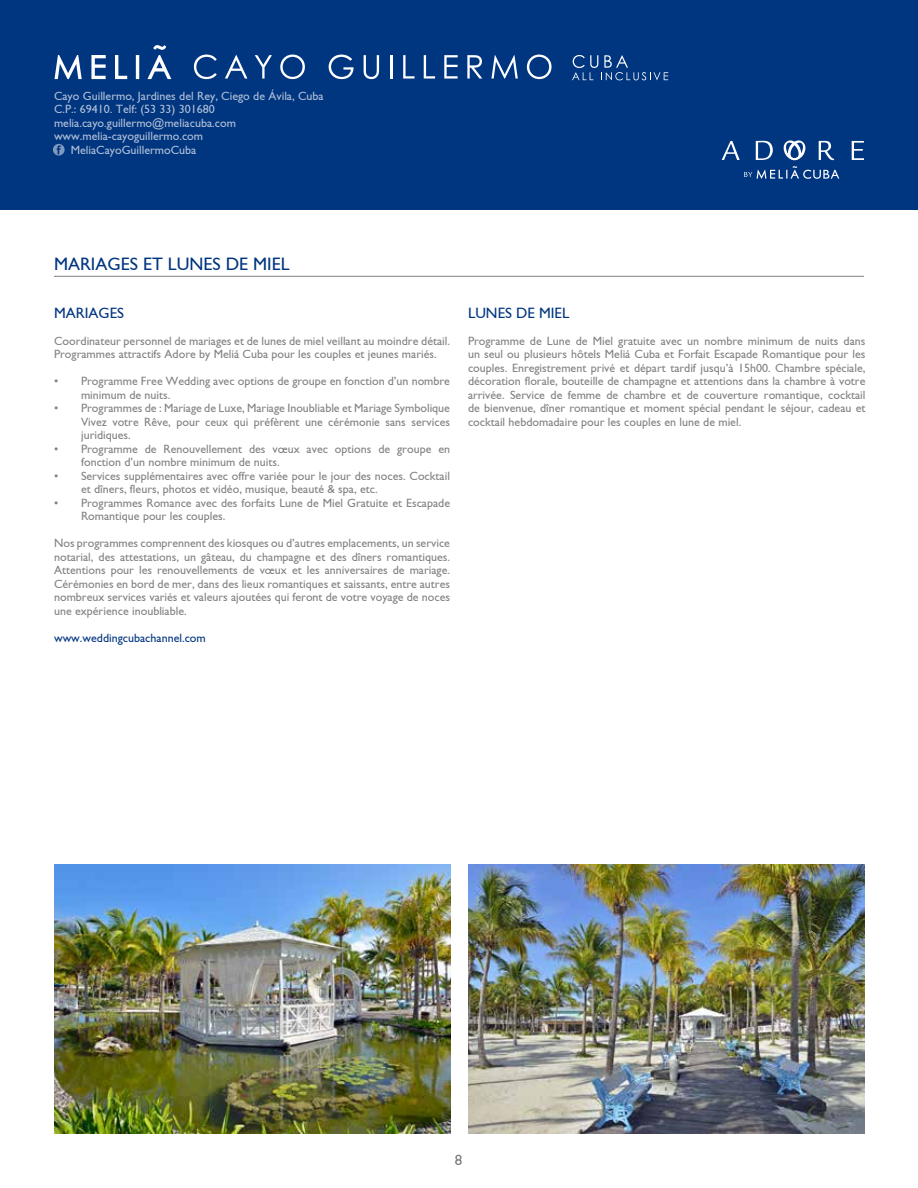
<style>
.page{position:relative;width:918px;height:1188px;background:#fff}
.page>*{position:absolute;margin:0;border:0;box-sizing:border-box;transform-origin:0 0}
.t1{font:18px "Gill Sans";color:#003580}
.t2{font:15px "Gill Sans";color:#003580}
.t3{font:15px "Gill Sans";color:#767b7d}
.t4{font:12px/13.5px "Gill Sans";color:#808183}
.t5{font:12px "Gill Sans";color:#fff}
.t6{font:12px "Gill Sans";color:#003580}
</style>
<div class="page">
<div style="left:0;top:0;width:918px;height:210px;background:#003580"></div>
<svg style="left:194px;top:55px;width:23px;height:24px"></svg>
<svg style="left:225px;top:55px;width:22px;height:24px"></svg>
<svg style="left:255px;top:55px;width:17px;height:24px"></svg>
<svg style="left:280px;top:55px;width:25px;height:24px"></svg>
<svg style="left:329px;top:55px;width:25px;height:24px"></svg>
<svg style="left:364px;top:55px;width:15px;height:24px"></svg>
<hr style="left:390px;top:55px;width:2px;height:24px;background:#fff">
<svg style="left:403px;top:55px;width:12px;height:24px"></svg>
<svg style="left:424px;top:55px;width:11px;height:24px"></svg>
<svg style="left:444px;top:55px;width:14px;height:24px"></svg>
<svg style="left:467px;top:55px;width:15px;height:24px"></svg>
<svg style="left:491px;top:55px;width:27px;height:24px"></svg>
<svg style="left:527px;top:55px;width:25px;height:24px"></svg>
<svg style="left:55px;top:45px;width:116px;height:34px"></svg>
<svg style="left:572px;top:55px;width:96px;height:25px"></svg>
<svg style="left:53px;top:144px;width:12px;height:12px"></svg>
<img style="left:54px;top:865px;width:396px;height:269px">
<img style="left:468px;top:865px;width:396px;height:269px">
<hr style="left:54px;top:276px;width:810px;height:1px;background:#000">
<svg style="left:852px;top:141px;width:12px;height:19px"></svg>
<svg style="left:722px;top:140px;width:117px;height:39px"></svg>
<p class="t5" style="left:54px;top:89px;width:271px">Cayo Guillermo, Jardines del Rey, Ciego de Ávila, Cuba</p>
<p class="t5" style="left:54px;top:102px;width:162px">C.P.: 69410. Telf: (53 33) 301680</p>
<p class="t5" style="left:54px;top:116px;width:183px">melia.cayo.guillermo@meliacuba.com</p>
<p class="t5" style="left:54px;top:129px;width:151px">www.melia-cayoguillermo.com</p>
<p class="t5" style="left:71px;top:143px;width:127px">MeliaCayoGuillermoCuba</p>
<h1 class="t1" style="left:54px;top:254px;width:237px">MARIAGES ET LUNES DE MIEL</h1>
<p class="t2" style="left:54px;top:304px;width:72px">MARIAGES</p>
<p class="t4" style="left:54px;top:334px;width:398px">Coordinateur personnel de mariages et de lunes de miel veillant au moindre détail.<br>Programmes attractifs Adore by Meliá Cuba pour les couples et jeunes mariés.</p>
<p class="t4" style="left:81px;top:374px;width:371px;text-indent:-27px">• Programme Free Wedding avec options de groupe en fonction d’un nombre minimum de nuits.</p>
<p class="t4" style="left:81px;top:401px;width:370px;text-align:justify;text-indent:-27px">• Programmes de : Mariage de Luxe, Mariage Inoubliable et Mariage Symbolique Vivez votre Rêve, pour ceux qui préfèrent une cérémonie sans services juridiques.</p>
<p class="t4" style="left:81px;top:442px;width:371px;text-indent:-27px">• Programme de Renouvellement des vœux avec options de groupe en fonction d’un nombre minimum de nuits.</p>
<p class="t4" style="left:81px;top:469px;width:370px;text-indent:-27px">• Services supplémentaires avec offre variée pour le jour des noces. Cocktail et dîners, fleurs, photos et vidéo, musique, beauté &amp; spa, etc.</p>
<p class="t4" style="left:81px;top:496px;width:371px;text-indent:-27px">• Programmes Romance avec des forfaits Lune de Miel Gratuite et Escapade<br>Romantique pour les couples.</p>
<p class="t4" style="left:54px;top:536px;width:398px;text-align:justify">Nos programmes comprennent des kiosques ou d’autres emplacements, un service notarial, des attestations, un gâteau, du champagne et des dîners romantiques.<br>Attentions pour les renouvellements de vœux et les anniversaires de mariage.<br>Cérémonies en bord de mer, dans des lieux romantiques et saissants, entre autres nombreux services variés et valeurs ajoutées qui feront de votre voyage de noces une expérience inoubliable.</p>
<p class="t6" style="left:54px;top:631px;width:153px">www.weddingcubachannel.com</p>
<p class="t2" style="left:468px;top:304px;width:103px">LUNES DE MIEL</p>
<p class="t4" style="left:468px;top:334px;width:399px;text-align:justify">Programme de Lune de Miel gratuite avec un nombre minimum de nuits dans un seul ou plusieurs hôtels Meliá Cuba et Forfait Escapade Romantique pour les couples. Enregistrement privé et départ tardif jusqu’à 15h00. Chambre spéciale, décoration florale, bouteille de champagne et attentions dans la chambre à votre arrivée. Service de femme de chambre et de couverture romantique, cocktail de bienvenue, dîner romantique et moment spécial pendant le séjour, cadeau et cocktail hebdomadaire pour les couples en lune de miel.</p>
<p class="t3" style="left:455px;top:1151px;width:9px">8</p>
</div>
